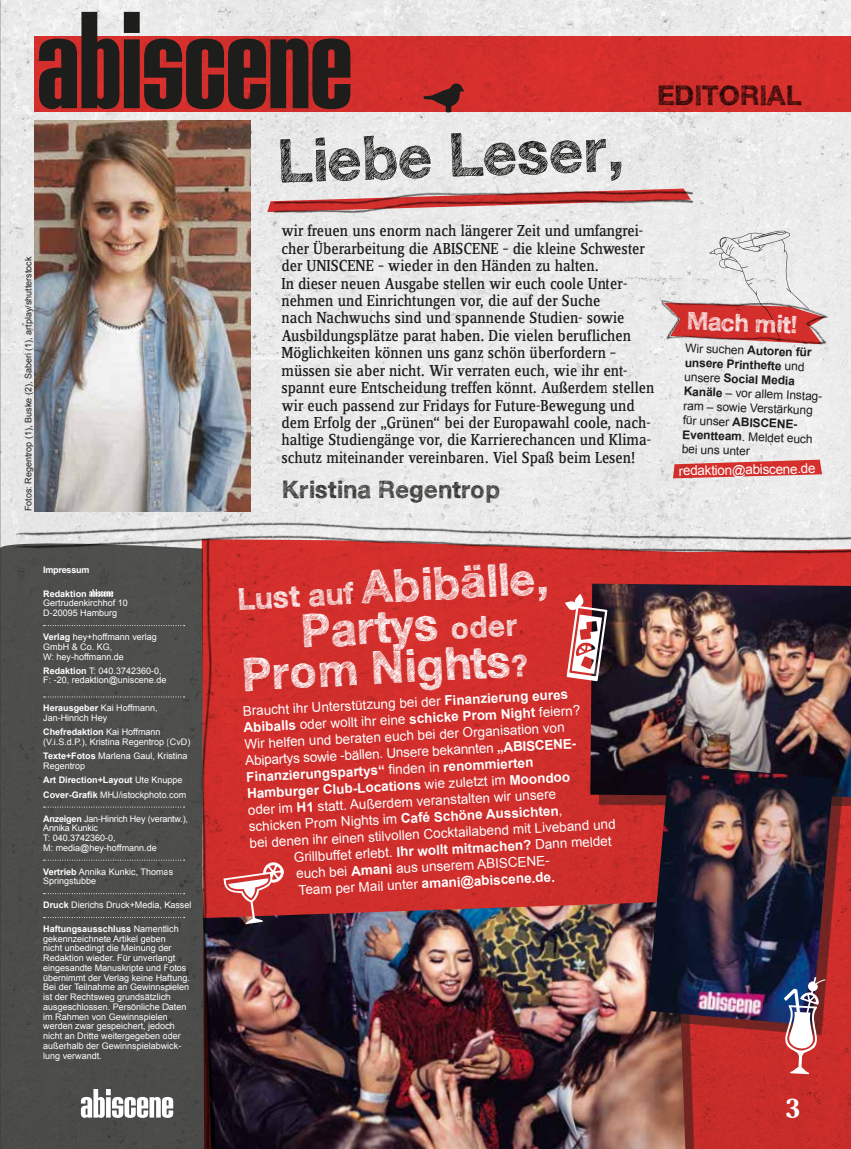
<style>
.page{position:relative;width:851px;height:1149px;background:#fff}
.page>*{position:absolute;margin:0;border:0;box-sizing:border-box;transform-origin:0 0}
.t1{font:700 60px "Sketchetik";color:#1d1d1b}
.t2{font:700 45px "Sketchetik";color:#fff}
.t3{font:700 27px "Sketchetik";color:#1d1d1b}
.t4{font:700 27px "Romana BT";color:#fff}
.t5{font:700 24px "Sketchetik";color:#1d1d1b}
.t6{font:700 24px "Sketchetik";color:#fff}
.t7{font:16.5px/17.4px "Zine Serif Dis";color:#1d1d1b}
.t8{font:13.5px "Arial";color:#fff}
.t9{font:700 13.5px "Arial";color:#fff}
.t10{font:12px/14.4px "Arial";color:#1d1d1b}
.t11{font:9px/9.8px "Arial";color:#fff}
.t12{font:9px/9.8px "Arial";letter-spacing:-.02em;color:#fff}
.t13{font:700 9px/15px "Arial";color:#fff}
.t14{font:9px "Arial";color:#1d1d1b}
.t15{font:700 9px "Arial";letter-spacing:-.025em;color:#fff}
.s1{font-weight:700}
.s2{font-weight:400}
.s3{font-size:30px}
</style>
<div class="page">
<img style="left:0;top:0;width:850px;height:505px">
<svg style="left:228px;top:585px;width:622px;height:563px;fill:#d02e2c"></svg>
<img style="left:228px;top:901px;width:457px;height:247px">
<div style="left:34px;top:36px;width:816px;height:75px;background:#d5302d"></div>
<svg style="left:423px;top:83px;width:41px;height:29px"></svg>
<img style="left:228px;top:544px;width:622px;height:41px">
<img style="left:0;top:505px;width:850px;height:39px">
<img style="left:272px;top:183px;width:450px;height:49px">
<img style="left:272px;top:191px;width:450px;height:27px">
<svg style="left:267px;top:188px;width:423px;height:24px"></svg>
<div style="left:0;top:541px;width:181px;height:607px;background:#4d4d4c"></div>
<svg style="left:89px;top:589px;width:24px;height:7px"></svg>
<svg style="left:44px;top:625px;width:137px;height:1px"></svg>
<svg style="left:44px;top:696px;width:137px;height:1px"></svg>
<svg style="left:44px;top:806px;width:137px;height:1px"></svg>
<svg style="left:44px;top:859px;width:137px;height:1px"></svg>
<svg style="left:44px;top:893px;width:137px;height:1px"></svg>
<svg style="left:44px;top:916px;width:137px;height:1px"></svg>
<img style="left:181px;top:511px;width:47px;height:637px">
<img style="left:34px;top:121px;width:216px;height:390px">
<svg style="left:39px;top:12px;width:311px;height:97px"></svg>
<svg style="left:81px;top:1088px;width:92px;height:29px"></svg>
<img style="left:0;top:717px;width:1px;height:429px">
<svg style="left:663px;top:229px;width:162px;height:70px"></svg>
<img style="left:655px;top:299px;width:174px;height:55px">
<svg style="left:673px;top:459px;width:148px;height:19px"></svg>
<img style="left:590px;top:583px;width:260px;height:213px">
<div style="left:656px;top:772px;width:186px;height:261px;background:#1d1d1b;opacity:.5"></div>
<img style="left:647px;top:764px;width:186px;height:260px">
<svg style="left:223px;top:861px;width:61px;height:62px"></svg>
<svg style="left:783px;top:976px;width:42px;height:97px"></svg>
<svg style="left:565px;top:593px;width:42px;height:88px"></svg>
<p class="t14" style="left:22px;top:511px;width:256px;rotate:-90deg">Fotos: Regentrop (1), Buske (2), Saberi (1), artplay/shutterstock</p>
<p class="t15" style="left:43px;top:563px;width:48px">Impressum</p>
<p class="t13" style="left:43px;top:586px;width:45px">Redaktion</p>
<p class="t11" style="left:43px;top:598px;width:86px">Gertrudenkirchhof 10<br>D-20095 Hamburg</p>
<p class="t11" style="left:43px;top:632px;width:115px"><span class="s1">Verlag</span> hey+hoffmann verlag<br>GmbH &amp; Co. KG,<br>W: hey-hoffmann.de</p>
<p class="t11" style="left:43px;top:665px;width:125px"><span class="s1">Redaktion</span> T: 040.3742360-0,<br>F: -20, redaktion@uniscene.de</p>
<p class="t11" style="left:43px;top:703px;width:116px"><span class="s1">Herausgeber</span> Kai Hoffmann,<br>Jan-Hinrich Hey</p>
<p class="t11" style="left:43px;top:727px;width:149px"><span class="s1">Chefredaktion</span> Kai Hoffmann (V.i.S.d.P.), Kristina Regentrop (CvD)</p>
<p class="t11" style="left:43px;top:750px;width:146px"><span class="s1">Texte+Fotos</span> Marlena Gaul, Kristina<br>Regentrop</p>
<p class="t13" style="left:43px;top:772px;width:145px">Art Direction+Layout <span class="s2">Ute Knuppe<br></span>Cover-Grafik <span class="s2">MHJ/istockphoto.com</span></p>
<p class="t12" style="left:43px;top:813px;width:146px"><span class="s1">Anzeigen</span> Jan-Hinrich Hey (verantw.),<br>Annika Kunkic<br>T: 040.3742360-0,<br>M: media@hey-hoffmann.de</p>
<p class="t11" style="left:43px;top:866px;width:131px"><span class="s1">Vertrieb</span> Annika Kunkic, Thomas<br>Springstubbe</p>
<p class="t11" style="left:43px;top:899px;width:150px"><span class="s1">Druck</span> Dierichs Druck+Media, Kassel</p>
<p class="t11" style="left:43px;top:923px;width:148px"><span class="s1">Haftungsausschluss</span> Namentlich gekennzeichnete Artikel geben<br>nicht unbedingt die Meinung der<br>Redaktion wieder. Für unverlangt eingesandte Manuskripte und Fotos übernimmt der Verlag keine Haftung.<br>Bei der Teilnahme an Gewinnspielen ist der Rechtsweg grundsätzlich ausgeschlossen. Persönliche Daten im Rahmen von Gewinnspielen werden zwar gespeichert, jedoch nicht an Dritte weitergegeben oder außerhalb der Gewinnspielabwick&shy;lung verwandt.</p>
<h1 class="t1" style="left:275px;top:124px;width:348px;rotate:-2deg">Liebe Leser,</h1>
<h3 class="t3" style="left:656px;top:79px;width:146px">EDITORIAL</h3>
<p class="t7" style="left:281px;top:223px;width:374px">wir freuen uns enorm nach längerer Zeit und umfangrei&shy;cher Überarbeitung die ABISCENE – die kleine Schwester der UNISCENE – wieder in den Händen zu halten.<br>In dieser neuen Ausgabe stellen wir euch coole Unter&shy;nehmen und Einrichtungen vor, die auf der Suche<br>nach Nachwuchs sind und spannende Studien- sowie Ausbildungsplätze parat haben. Die vielen beruflichen Möglichkeiten können uns ganz schön überfordern – müssen sie aber nicht. Wir verraten euch, wie ihr ent&shy;spannt eure Entscheidung treffen könnt. Außerdem stellen wir euch passend zur Fridays for Future-Bewegung und dem Erfolg der „Grünen“ bei der Europawahl coole, nach&shy;haltige Studiengänge vor, die Karrierechancen und Klima&shy;schutz miteinander vereinbaren. Viel Spaß beim Lesen!</p>
<h3 class="t5" style="left:281px;top:474px;width:220px">Kristina Regentrop</h3>
<h2 class="t2" style="left:235px;top:565px;width:313px;rotate:-3deg"><span class="s3">Lust auf</span> Abibälle,</h2>
<h2 class="t2" style="left:298px;top:603px;width:219px;rotate:-3deg">Partys <span class="s3">oder</span></h2>
<h2 class="t2" style="left:239px;top:646px;width:288px;rotate:-3deg">Prom Nights<span class="s3">?</span></h2>
<h3 class="t8" style="left:242px;top:702px;width:327px;rotate:-3deg">Braucht ihr Unterstützung bei der <span class="s1">Finanzierung eures</span></h3>
<h3 class="t9" style="left:243px;top:718px;width:338px;rotate:-3deg">Abiballs <span class="s2">oder wollt ihr eine</span> schicke Prom Night <span class="s2">feiern?</span></h3>
<h3 class="t8" style="left:244px;top:735px;width:322px;rotate:-3deg">Wir helfen und beraten euch bei der Organisation von</h3>
<h3 class="t8" style="left:245px;top:751px;width:335px;rotate:-3deg">Abipartys sowie -bällen. Unsere bekannten <span class="s1">„ABISCENE-</span></h3>
<h3 class="t9" style="left:246px;top:768px;width:289px;rotate:-3deg">Finanzierungspartys“ <span class="s2">fi nden in</span> renommierten</h3>
<h3 class="t9" style="left:246px;top:784px;width:325px;rotate:-3deg">Hamburger Club-Locations <span class="s2">wie zuletzt im</span> Moondoo</h3>
<h3 class="t8" style="left:247px;top:801px;width:310px;rotate:-3deg">oder im <span class="s1">H1</span> statt. Außerdem veranstalten wir unsere</h3>
<h3 class="t8" style="left:248px;top:817px;width:315px;rotate:-3deg">schicken Prom Nights im <span class="s1">Café Schöne Aussichten</span>,</h3>
<h3 class="t8" style="left:249px;top:834px;width:368px;rotate:-3deg">bei denen ihr einen stilvollen Cocktailabend mit Liveband und</h3>
<h3 class="t8" style="left:293px;top:848px;width:319px;rotate:-3deg">Grillbuffet erlebt. <span class="s1">Ihr wollt mitmachen?</span> Dann meldet</h3>
<h3 class="t8" style="left:296px;top:864px;width:257px;rotate:-3deg">euch bei <span class="s1">Amani</span> aus unserem ABISCENE-</h3>
<h3 class="t9" style="left:298px;top:880px;width:258px;rotate:-3deg"><span class="s2">Team per Mail unter</span> amani@abiscene.de.</h3>
<h3 class="t6" style="left:686px;top:306px;width:112px;rotate:2deg">Mach mit!</h3>
<h3 class="t10" style="left:685px;top:341px;width:142px;rotate:2deg">Wir suchen <span class="s1">Autoren für unsere Printhefte</span> und unsere <span class="s1">Social Media<br>Kanäle</span> – vor allem Instag&shy;ram – sowie Verstärkung für unser <span class="s1">ABISCENE-<br>Eventteam</span>. Meldet euch bei uns unter</h3>
<h3 class="t8" style="left:678px;top:462px;width:138px;rotate:-1deg">redaktion@abiscene.de</h3>
<h3 class="t4" style="left:785px;top:1091px;width:17px">3</h3>
</div>
